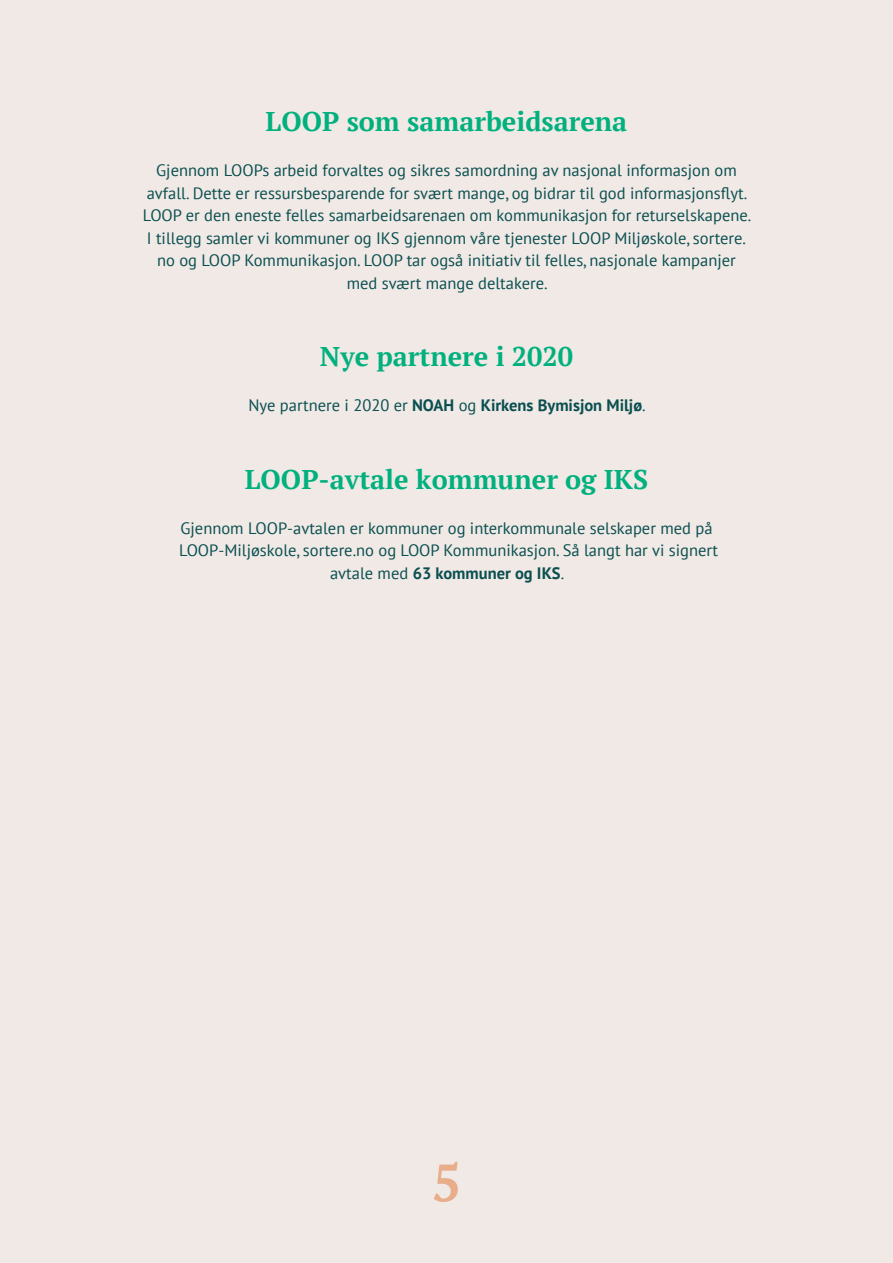
<style>
.page{position:relative;width:893px;height:1263px;background:#f0e9e6}
.page>*{position:absolute;margin:0;border:0;box-sizing:border-box;transform-origin:0 0}
.t1{font:700 52.5px "PT Serif";color:#e8ad89}
.t2{font:700 27px "PT Serif";color:#00b07d}
.t3{font:16.5px/22.5px "PT Sans";color:#0a4f4f;text-align:center}
.t4{font:700 16.5px "PT Sans";color:#0a4f4f}
.s1{font-weight:400}
.s2{font-weight:700}
</style>
<div class="page">
<p class="t2" style="left:266px;top:104px;width:363px">LOOP som samarbeidsarena</p>
<p class="t3" style="left:143px;top:159px;width:610px">Gjennom LOOPs arbeid forvaltes og sikres samordning av nasjonal informasjon om avfall. Dette er ressursbesparende for svært mange, og bidrar til god informasjonsflyt.<br>LOOP er den eneste felles samarbeidsarenaen om kommunikasjon for returselskapene.<br>I tillegg samler vi kommuner og IKS gjennom våre tjenester LOOP Miljøskole, sortere. no og LOOP Kommunikasjon. LOOP tar også initiativ til felles, nasjonale kampanjer med svært mange deltakere.</p>
<p class="t2" style="left:320px;top:339px;width:254px">Nye partnere i 2020</p>
<p class="t4" style="left:248px;top:394px;width:399px"><span class="s1">Nye partnere i 2020 er</span> NOAH <span class="s1">og</span> Kirkens Bymisjon Miljø<span class="s1">.</span></p>
<p class="t2" style="left:245px;top:461px;width:405px">LOOP-avtale kommuner og IKS</p>
<p class="t3" style="left:179px;top:516px;width:540px">Gjennom LOOP-avtalen er kommuner og interkommunale selskaper med på<br>LOOP-Miljøskole, sortere.no og LOOP Kommunikasjon. Så langt har vi signert avtale med <span class="s2">63 kommuner og IKS</span>.</p>
<h1 class="t1" style="left:432px;top:1148px;width:31px">5</h1>
</div>
